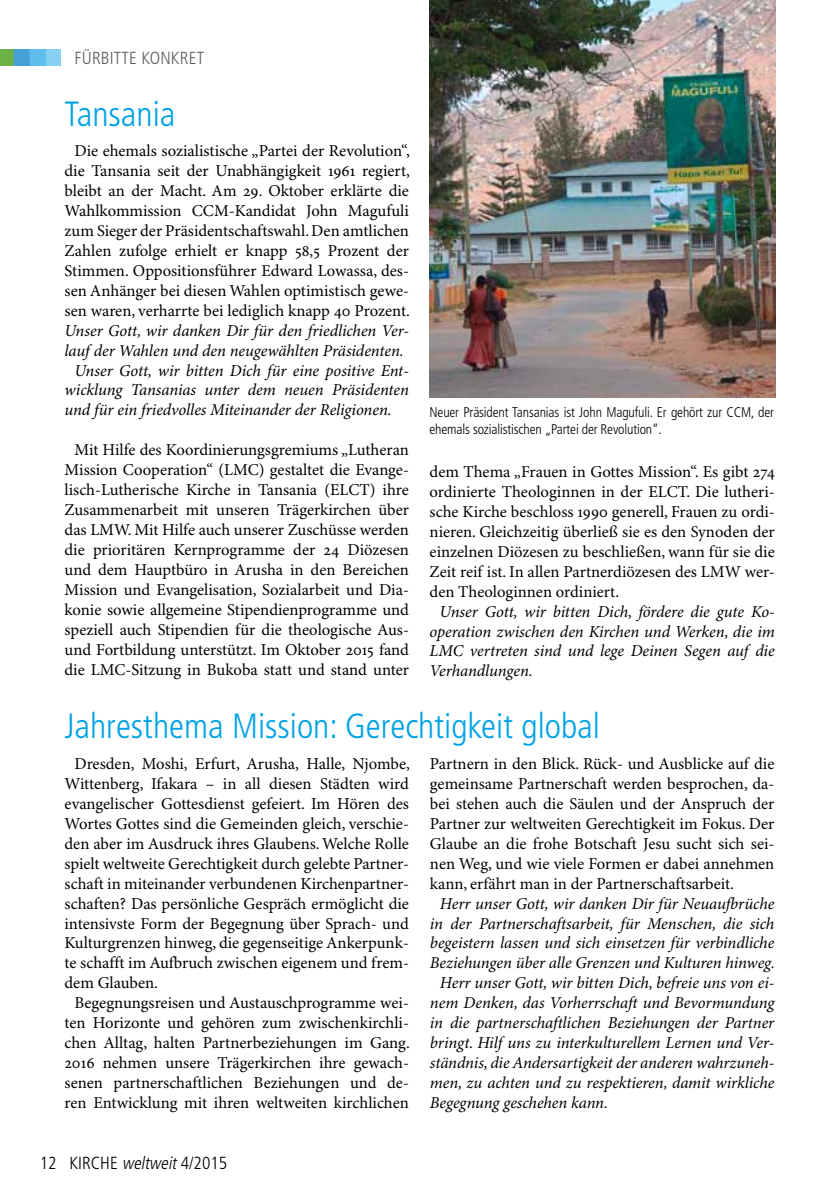
<style>
.page{position:relative;width:834px;height:1191px;background:#fff}
.page>*{position:absolute;margin:0;border:0;box-sizing:border-box;transform-origin:0 0}
.t1{font:300 condensed 35px "Frutiger";color:#00a2e6}
.t2{font:300 condensed 17.5px "Frutiger";color:#000}
.t3{font:300 condensed 17.5px "Frutiger";letter-spacing:.01em;color:#605d5a}
.t4{font:16.62px/19.9px "Minion Pro";color:#000;text-align:center}
.t5{font:italic 16.62px/19.9px "Minion Pro";letter-spacing:-.005em;color:#000;text-align:justify}
.t6{font:300 condensed 14px/16.8px "Frutiger";letter-spacing:-.01em;color:#000}
.s1{font-style:italic}
</style>
<div class="page">
<img style="left:0;top:50px;width:61px;height:15px">
<img style="left:429px;top:0;width:346px;height:397px">
<p class="t3" style="left:74px;top:48px;width:26px">FÜRBITTE</p>
<p class="t3" style="left:141px;top:48px;width:64px">Konkret</p>
<h1 class="t1" style="left:64px;top:94px;width:112px">Tansania</h1>
<p class="t4" style="left:64px;top:141px;width:347px">Die ehemals sozialistische „Partei der Revolution“, die Tansania seit der Unabhängigkeit 1961 regiert, bleibt an der Macht. Am 29. Oktober erklärte die Wahlkommission CCM-Kandidat John Magufuli zum Sieger der Präsidentschaftswahl. Den amtlichen Zahlen zufolge erhielt er knapp 58,5 Prozent der Stimmen. Oppositionsführer Edward Lowassa, des&shy;sen Anhänger bei diesen Wahlen optimistisch gewe&shy;sen waren, verharrte bei lediglich knapp 40 Prozent.</p>
<p class="t5" style="left:64px;top:321px;width:346px">Unser Gott, wir danken Dir für den friedlichen Ver-</p>
<p class="t5" style="left:64px;top:341px;width:341px">lauf der Wahlen und den neugewählten Präsidenten.</p>
<p class="t5" style="left:74px;top:361px;width:336px">Unser Gott, wir bitten Dich für eine positive Ent-</p>
<p class="t5" style="left:64px;top:381px;width:346px">wicklung Tansanias unter dem neuen Präsidenten</p>
<p class="t5" style="left:64px;top:401px;width:329px">und für ein friedvolles Miteinander der Religionen.</p>
<p class="t4" style="left:64px;top:441px;width:346px">Mit Hilfe des Koordinierungsgremiums „Lutheran Mission Cooperation“ (LMC) gestaltet die Evange&shy;lisch-Lutherische Kirche in Tansania (ELCT) ihre Zusammenarbeit mit unseren Trägerkirchen über das LMW. Mit Hilfe auch unserer Zuschüsse werden die prioritären Kernprogramme der 24 Diözesen und dem Hauptbüro in Arusha in den Bereichen Mission und Evangelisation, Sozialarbeit und Dia&shy;konie sowie allgemeine Stipendienprogramme und speziell auch Stipendien für die theologische Aus&shy;und Fortbildung unterstützt. Im Oktober 2015 fand die LMC-Sitzung in Bukoba statt und stand unter</p>
<p class="t6" style="left:429px;top:404px;width:346px">Neuer Präsident Tansanias ist John Magufuli. Er gehört zur CCM, der ehemals sozialistischen „Partei der Revolution“.</p>
<p class="t4" style="left:429px;top:462px;width:346px;text-align:justify">dem Thema „Frauen in Gottes Mission“. Es gibt 274 ordinierte Theologinnen in der ELCT. Die lutheri&shy;sche Kirche beschloss 1990 generell, Frauen zu ordi&shy;nieren. Gleichzeitig überließ sie es den Synoden der einzelnen Diözesen zu beschließen, wann für sie die Zeit reif ist. In allen Partnerdiözesen des LMW wer&shy;den Theologinnen ordiniert.</p>
<p class="t5" style="left:429px;top:602px;width:346px;text-indent:10px">Unser Gott, wir bitten Dich, fördere die gute Ko&shy;operation zwischen den Kirchen und Werken, die im LMC vertreten sind und lege Deinen Segen auf die Verhandlungen.</p>
<h1 class="t1" style="left:64px;top:706px;width:537px">Jahresthema Mission: Gerechtigkeit global</h1>
<p class="t4" style="left:74px;top:754px;width:337px">Dresden, Moshi, Erfurt, Arusha, Halle, Njombe,</p>
<p class="t4" style="left:64px;top:774px;width:346px">Wittenberg, Ifakara – in all diesen Städten wird</p>
<p class="t4" style="left:64px;top:794px;width:346px">evangelischer Gottesdienst gefeiert. Im Hören des</p>
<p class="t4" style="left:64px;top:814px;width:346px">Wortes Gottes sind die Gemeinden gleich, verschie-</p>
<p class="t4" style="left:64px;top:834px;width:346px">den aber im Ausdruck ihres Glaubens. Welche Rolle</p>
<p class="t4" style="left:64px;top:854px;width:346px">spielt weltweite Gerechtigkeit durch gelebte Partner-</p>
<p class="t4" style="left:64px;top:874px;width:346px">schaft in miteinander verbundenen Kirchenpartner-</p>
<p class="t4" style="left:64px;top:894px;width:346px">schaften? Das persönliche Gespräch ermöglicht die</p>
<p class="t4" style="left:64px;top:914px;width:346px">intensivste Form der Begegnung über Sprach- und</p>
<p class="t4" style="left:64px;top:934px;width:346px">Kulturgrenzen hinweg, die gegenseitige Ankerpunk-</p>
<p class="t4" style="left:64px;top:953px;width:346px">te schafft im Aufbruch zwischen eigenem und frem-</p>
<p class="t4" style="left:64px;top:973px;width:95px">dem Glauben.</p>
<p class="t4" style="left:74px;top:993px;width:336px">Begegnungsreisen und Austauschprogramme wei-</p>
<p class="t4" style="left:64px;top:1013px;width:346px">ten Horizonte und gehören zum zwischenkirchli-</p>
<p class="t4" style="left:64px;top:1033px;width:347px">chen Alltag, halten Partnerbeziehungen im Gang.</p>
<p class="t4" style="left:64px;top:1053px;width:346px">2016 nehmen unsere Trägerkirchen ihre gewach-</p>
<p class="t4" style="left:64px;top:1073px;width:346px">senen partnerschaftlichen Beziehungen und de-</p>
<p class="t4" style="left:64px;top:1093px;width:346px">ren Entwicklung mit ihren weltweiten kirchlichen</p>
<p class="t2" style="left:40px;top:1153px;width:189px">12 KIRCHE <span class="s1">weltweit</span>4/2015</p>
<p class="t4" style="left:430px;top:754px;width:346px;text-align:justify">Partnern in den Blick. Rück- und Ausblicke auf die gemeinsame Partnerschaft werden besprochen, da&shy;bei stehen auch die Säulen und der Anspruch der Partner zur weltweiten Gerechtigkeit im Fokus. Der Glaube an die frohe Botschaft Jesu sucht sich sei&shy;nen Weg, und wie viele Formen er dabei annehmen kann, erfährt man in der Partnerschaftsarbeit.</p>
<p class="t5" style="left:440px;top:894px;width:336px">Herr unser Gott, wir danken Dir für Neuaufbrüche</p>
<p class="t5" style="left:430px;top:914px;width:346px">in der Partnerschaftsarbeit, für Menschen, die sich</p>
<p class="t5" style="left:430px;top:934px;width:346px">begeistern lassen und sich einsetzen für verbindliche</p>
<p class="t5" style="left:430px;top:953px;width:346px">Beziehungen über alle Grenzen und Kulturen hinweg.</p>
<p class="t5" style="left:440px;top:973px;width:336px">Herr unser Gott, wir bitten Dich, befreie uns von ei-</p>
<p class="t5" style="left:430px;top:993px;width:346px">nem Denken, das Vorherrschaft und Bevormundung</p>
<p class="t5" style="left:430px;top:1013px;width:346px">in die partnerschaftlichen Beziehungen der Partner</p>
<p class="t5" style="left:430px;top:1033px;width:346px">bringt. Hilf uns zu interkulturellem Lernen und Ver-</p>
<p class="t5" style="left:430px;top:1053px;width:346px">ständnis, die Andersartigkeit der anderen wahrzuneh-</p>
<p class="t5" style="left:430px;top:1073px;width:346px">men, zu achten und zu respektieren, damit wirkliche</p>
<p class="t5" style="left:430px;top:1093px;width:179px">Begegnung geschehen kann.</p>
</div>
